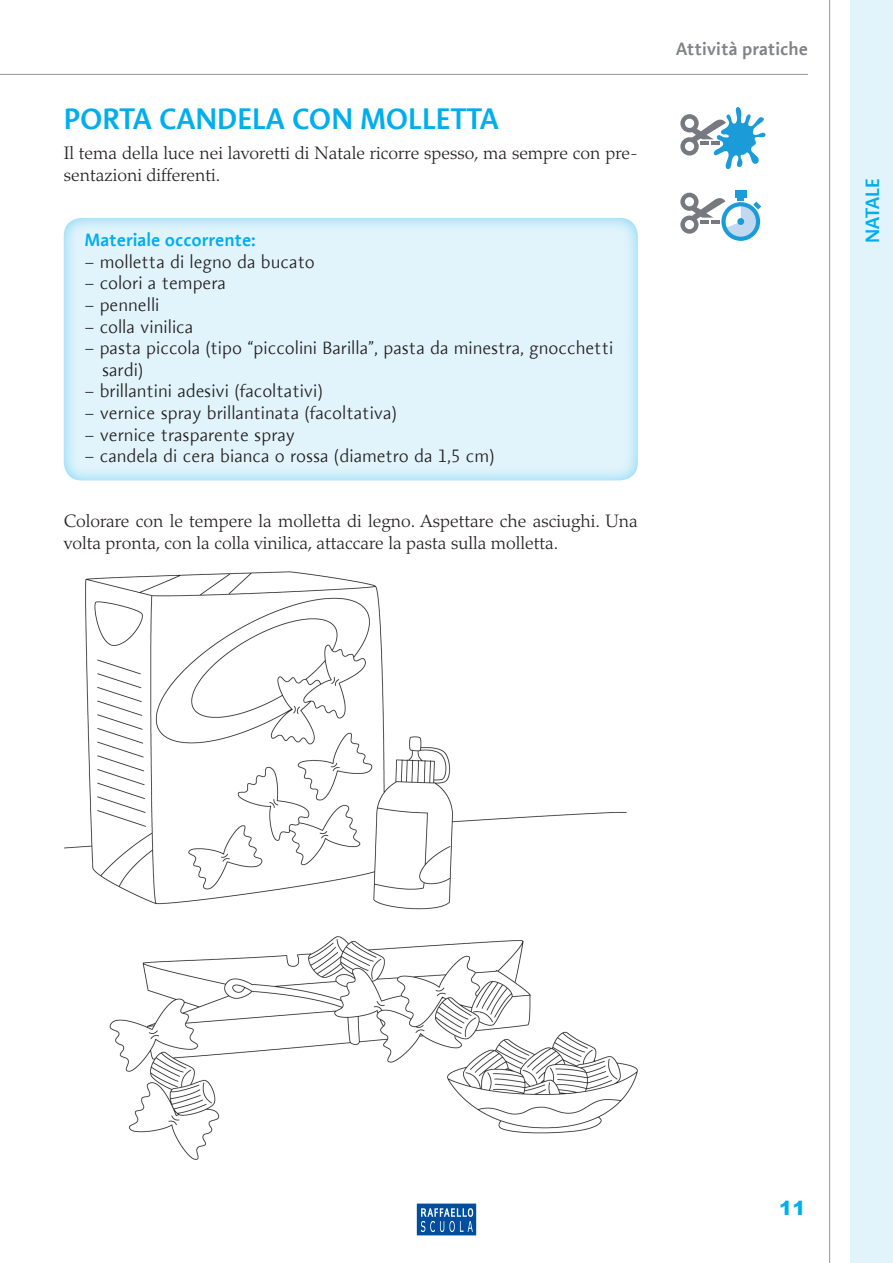
<style>
.page{position:relative;width:893px;height:1263px;background:#fff}
.page>*{position:absolute;margin:0;border:0;box-sizing:border-box;transform-origin:0 0}
.Titoletto_Aroma_Semi{font:600 30px "Aroma LT Com";color:#00aeef}
.t1{font:600 19.5px "Aroma LT Com";color:#00aeef}
.t2{font:900 19.5px "Arial";color:#00aeef}
.t3{font:300 18px/21.6px "Aroma LT Com";color:#231f20}
.Base_Palatino_Light{font:300 18px/21.8px "Palatino";color:#231f20}
.Materiale_occorrente{font:600 18px "Aroma LT Com";color:#00aeef}
.t4{font:600 18px "Aroma LT Com";color:#808285}
</style>
<div class="page">
<div style="left:61px;top:217px;width:578px;height:266px;background:#00aeef;opacity:.5"></div>
<img style="left:64px;top:571px;width:574px;height:589px">
<div style="left:735px;top:191px;width:12px;height:7px;background:#1b9cd8"></div>
<svg style="left:680px;top:193px;width:81px;height:48px"></svg>
<div style="left:737px;top:218px;width:7px;height:7px;background:#1b9cd8;border-radius:50%"></div>
<svg style="left:680px;top:107px;width:86px;height:63px"></svg>
<div style="left:850px;top:0;width:43px;height:1263px;background:#e1f4fc"></div>
<hr style="left:829px;top:0;width:1px;height:1263px;background:#939598">
<hr style="left:0;top:74px;width:808px;height:1px;background:#939598">
<img style="left:416px;top:1203px;width:61px;height:33px">
<p class="Titoletto_Aroma_Semi" style="left:64px;top:99px;width:437px">PORTA CANDELA CON MOLLETTA</p>
<p class="Base_Palatino_Light" style="left:64px;top:143px;width:576px">Il tema della luce nei lavoretti di Natale ricorre spesso, ma sempre con pre&shy;sentazioni differenti.</p>
<p class="Materiale_occorrente" style="left:85px;top:228px;width:172px">Materiale occorrente:</p>
<p class="t3" style="left:85px;top:251px;width:231px">– molletta di legno da bucato</p>
<p class="t3" style="left:85px;top:272px;width:143px">– colori a tempera</p>
<p class="t3" style="left:85px;top:294px;width:76px">– pennelli</p>
<p class="t3" style="left:85px;top:315px;width:110px">– colla vinilica</p>
<p class="t3" style="left:102px;top:337px;width:513px;text-indent:-17px">– pasta piccola (tipo “piccolini Barilla”, pasta da minestra, gnocchetti sardi)</p>
<p class="t3" style="left:85px;top:380px;width:239px">– brillantini adesivi (facoltativi)</p>
<p class="t3" style="left:85px;top:402px;width:313px">– vernice spray brillantinata (facoltativa)</p>
<p class="t3" style="left:85px;top:423px;width:211px">– vernice trasparente spray</p>
<p class="t3" style="left:85px;top:445px;width:411px">– candela di cera bianca o rossa (diametro da 1,5 cm)</p>
<p class="Base_Palatino_Light" style="left:64px;top:511px;width:575px">Colorare con le tempere la molletta di legno. Aspettare che asciughi. Una volta pronta, con la colla vinilica, attaccare la pasta sulla molletta.</p>
<p class="t4" style="left:676px;top:37px;width:133px">Attività pratiche</p>
<p class="t1" style="left:859px;top:243px;width:66px;rotate:-90deg">NATALE</p>
<p class="t2" style="left:779px;top:1194px;width:28px">11</p>
</div>
